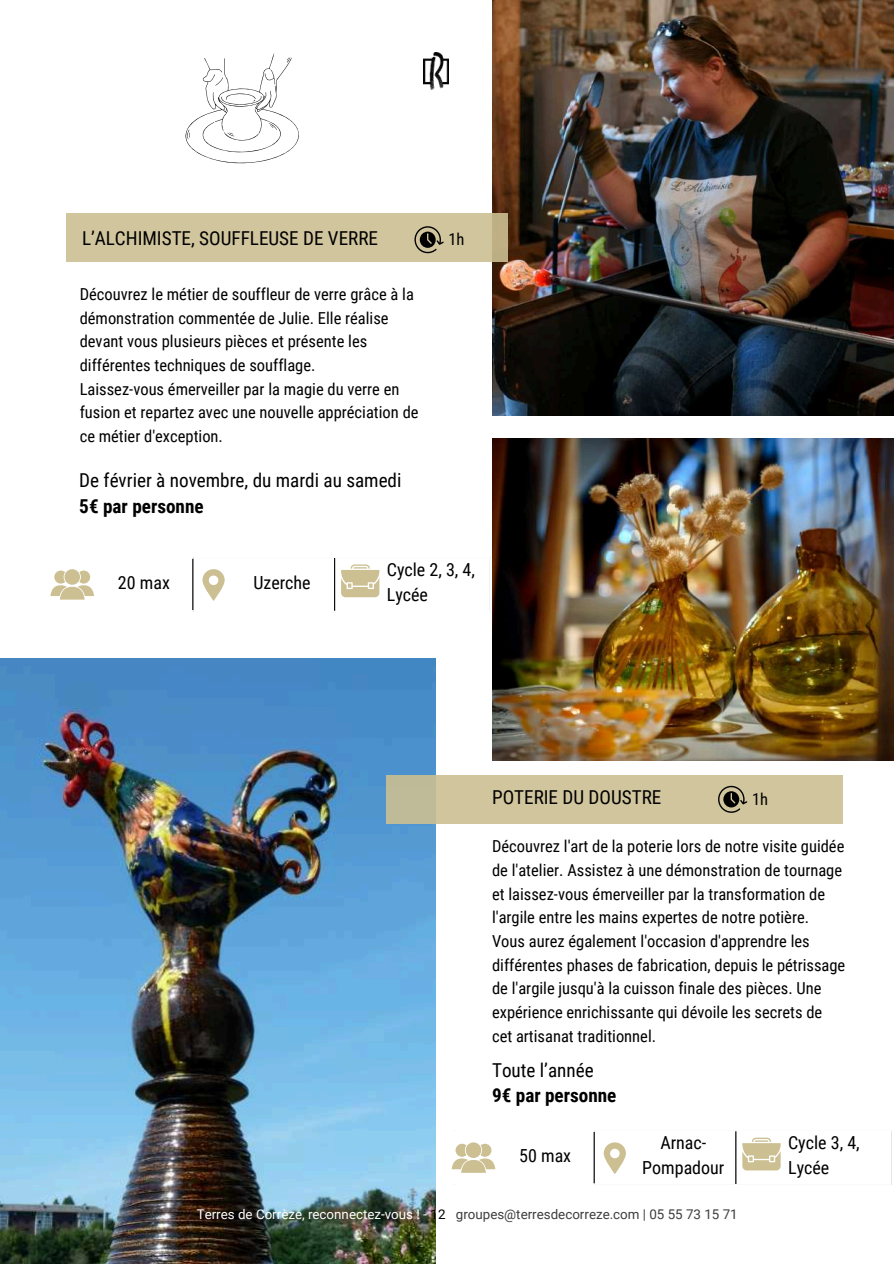
<style>
.page{position:relative;width:894px;height:1264px;background:#fff}
.page>*{position:absolute;margin:0;border:0;box-sizing:border-box;transform-origin:0 0}
.t1{font:19.2px "Roboto Condensed";color:#000}
.t2{font:700 19.2px "Roboto Condensed";color:#000}
.t3{font:18px/24.8px "Roboto Condensed";color:#000}
.t4{font:16.5px/23.7px "Roboto Condensed";color:#000}
.t5{font:13.35px "Roboto";color:#3d3d3d}
.s1{color:#fff}
.s2{color:#000}
</style>
<div class="page">
<img style="left:0;top:658px;width:435px;height:605px">
<div style="left:387px;top:775px;width:455px;height:48px;background:linear-gradient(to right,#cac19b,#d4c79e)"></div>
<svg style="left:717px;top:785px;width:30px;height:27px"></svg>
<img style="left:492px;top:0;width:401px;height:415px">
<div style="left:66px;top:214px;width:442px;height:48px;background:#d1c59d"></div>
<svg style="left:414px;top:226px;width:29px;height:27px"></svg>
<img style="left:492px;top:439px;width:401px;height:321px">
<img style="left:423px;top:52px;width:25px;height:38px">
<svg style="left:185px;top:53px;width:114px;height:111px"></svg>
<hr style="left:192px;top:558px;width:1px;height:52px;background:#000">
<hr style="left:334px;top:558px;width:1px;height:53px;background:#000">
<svg style="left:50px;top:570px;width:44px;height:29px"></svg>
<div style="left:64px;top:569px;width:16px;height:15px;background:#ccbf92;border-radius:50%"></div>
<svg style="left:202px;top:569px;width:23px;height:31px"></svg>
<svg style="left:341px;top:564px;width:38px;height:33px"></svg>
<hr style="left:593px;top:1131px;width:1px;height:52px;background:#000">
<hr style="left:735px;top:1131px;width:1px;height:52px;background:#000">
<svg style="left:451px;top:1143px;width:44px;height:29px"></svg>
<div style="left:465px;top:1142px;width:16px;height:15px;background:#ccbf92;border-radius:50%"></div>
<svg style="left:603px;top:1142px;width:22px;height:31px"></svg>
<svg style="left:742px;top:1137px;width:38px;height:33px"></svg>
<p class="t1" style="left:82px;top:227px;width:297px">L’ALCHIMISTE, SOUFFLEUSE DE VERRE</p>
<p class="t4" style="left:80px;top:282px;width:340px">Découvrez le métier de souffleur de verre grâce à la démonstration commentée de Julie. Elle réalise devant vous plusieurs pièces et présente les différentes techniques de soufflage.<br>Laissez-vous émerveiller par la magie du verre en fusion et repartez avec une nouvelle appréciation de ce métier d'exception.</p>
<p class="t1" style="left:79px;top:469px;width:323px">De février à novembre, du mardi au samedi</p>
<p class="t2" style="left:79px;top:495px;width:126px">5€ par personne</p>
<p class="t4" style="left:448px;top:228px;width:18px">1h</p>
<p class="t3" style="left:118px;top:570px;width:53px">20 max</p>
<p class="t3" style="left:253px;top:570px;width:59px">Uzerche</p>
<p class="t3" style="left:387px;top:557px;width:90px">Cycle 2, 3, 4,<br>Lycée</p>
<p class="t1" style="left:492px;top:786px;width:171px">POTERIE DU DOUSTRE</p>
<p class="t4" style="left:751px;top:787px;width:18px">1h</p>
<p class="t4" style="left:492px;top:835px;width:354px">Découvrez l'art de la poterie lors de notre visite guidée de l'atelier. Assistez à une démonstration de tournage et laissez-vous émerveiller par la transformation de l'argile entre les mains expertes de notre potière.<br>Vous aurez également l'occasion d'apprendre les différentes phases de fabrication, depuis le pétrissage de l'argile jusqu'à la cuisson finale des pièces. Une expérience enrichissante qui dévoile les secrets de cet artisanat traditionnel.</p>
<p class="t1" style="left:492px;top:1058px;width:103px">Toute l’année</p>
<p class="t2" style="left:492px;top:1084px;width:126px">9€ par personne</p>
<p class="t3" style="left:519px;top:1143px;width:53px">50 max</p>
<p class="t3" style="left:642px;top:1130px;width:84px;text-align:center">Arnac-<br>Pompadour</p>
<p class="t3" style="left:787px;top:1130px;width:73px">Cycle 3, 4,<br>Lycée</p>
<p class="t5" style="left:197px;top:1206px;width:542px"><span class="s1">Terres de Corrèze, reconnectez-vous ! -</span> <span class="s2">12</span> <span class="s1">-</span> groupes@terresdecorreze.com | 05 55 73 15 71</p>
</div>
